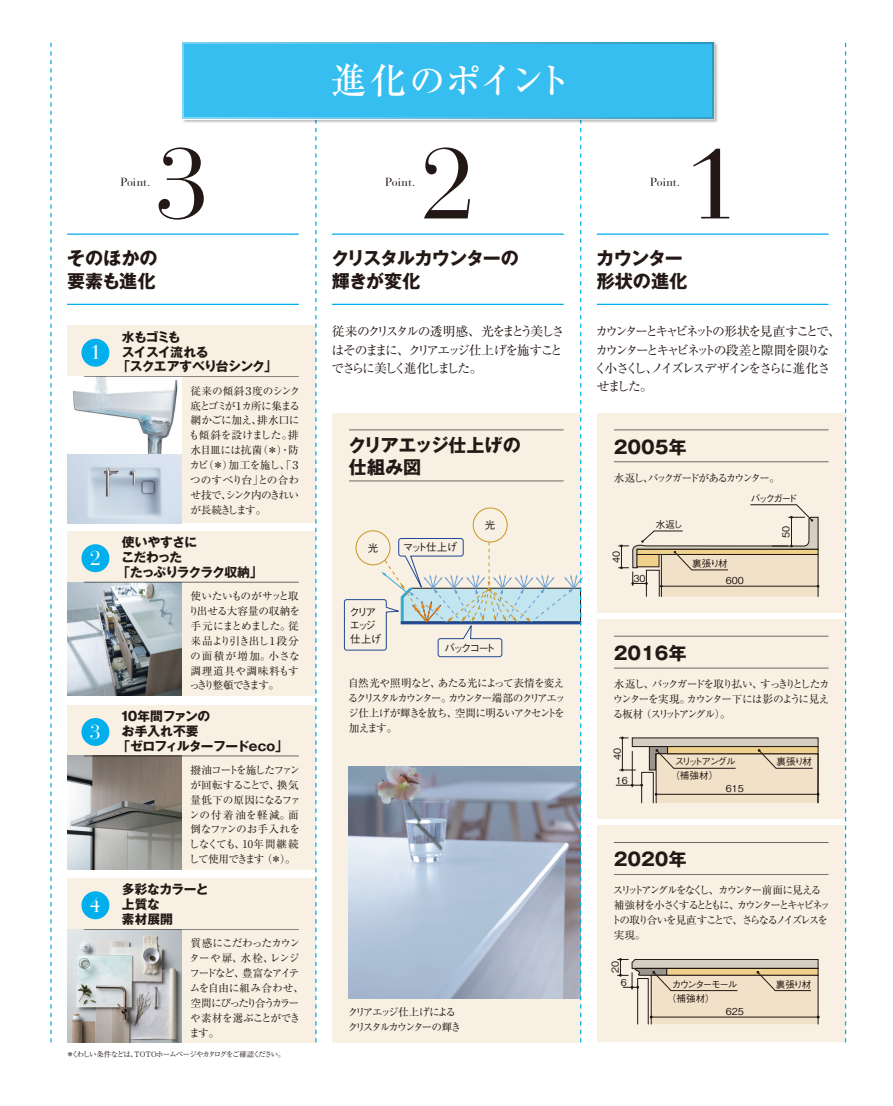
<style>
.page{position:relative;width:893px;height:1106px;background:#fff}
.page>*{position:absolute;margin:0;border:0;box-sizing:border-box;transform-origin:0 0}
.t1{font:99.9px "Bauer Bodoni";color:#231815}
.t2{font:500 36.15px "Ryumin Pro";letter-spacing:-.03em;color:#fff}
.t3{font:20.25px "Bauer Bodoni";color:#fff}
.t4{font:700 18px/21.3px "Gothic MB101 Pro";color:#231815}
.t5{font:700 18px/22.4px "Gothic MB101 Pro";letter-spacing:-.055em;color:#231815}
.t6{font:700 18px/22.4px "Gothic MB101 Pro";letter-spacing:-.02em;color:#231815}
.t7{font:12.75px/18.1px "Ryumin Pro";letter-spacing:-.17em;color:#231815}
.t8{font:700 12.75px "Gothic MB101 Pro";letter-spacing:-.045em;color:#231815}
.t9{font:700 12.75px/14.9px "Gothic MB101 Pro";letter-spacing:-.02em;color:#231815}
.t10{font:700 12.75px "Gothic MB101 Pro";letter-spacing:-.075em;color:#231815}
.t11{font:11.7px "Bauer Bodoni";color:#231815}
.t12{font:10.65px/14.9px "Ryumin Pro";letter-spacing:-.12em;color:#231815;text-align:justify}
.t13{font:10.65px/14.9px "Ryumin Pro";letter-spacing:-.195em;color:#231815}
.t14{font:10.65px/14.9px "Ryumin Pro";letter-spacing:-.055em;color:#231815}
.t15{font:10.65px/14.9px "Ryumin Pro";letter-spacing:-.06em;color:#231815}
.t16{font:10.65px/14.9px "Ryumin Pro";letter-spacing:-.085em;color:#231815}
.t17{font:10.65px "Ryumin Pro";letter-spacing:-.215em;color:#231815}
.t18{font:500 10.65px "Gothic BBB Pro";letter-spacing:-.195em;color:#231815}
.t19{font:500 10.65px/13.6px "Gothic BBB Pro";letter-spacing:-.215em;color:#231815}
.t20{font:500 9.6px/14.5px "Gothic BBB Pro";letter-spacing:-.13em;color:#231815}
.t21{font:500 9.6px "Gothic BBB Pro";letter-spacing:-.18em;color:#231815}
.t22{font:7.5px "Ryumin Pro";letter-spacing:-.13em;color:#231815}
</style>
<div class="page">
<div style="left:597px;top:413px;width:249px;height:200px;background:#f8f0e2"></div>
<hr style="left:614px;top:429px;width:215px;height:1px;background:#717071">
<hr style="left:614px;top:461px;width:215px;height:1px;background:#717071">
<div style="left:661px;top:554px;width:157px;height:43px;background:#f1e1c8"></div>
<div style="left:646px;top:570px;width:14px;height:27px;background:#f8f0e2;border:1px solid #231815"></div>
<svg style="left:618px;top:504px;width:201px;height:83px"></svg>
<div style="left:597px;top:619px;width:249px;height:200px;background:#f8f0e2"></div>
<hr style="left:614px;top:636px;width:215px;height:1px;background:#717071">
<hr style="left:614px;top:668px;width:215px;height:1px;background:#717071">
<div style="left:632px;top:738px;width:186px;height:8px;background:#d4cfc2"></div>
<div style="left:641px;top:772px;width:13px;height:31px;background:#f8f0e2;border:1px solid #231815"></div>
<div style="left:656px;top:753px;width:162px;height:50px;background:#f1e1c8"></div>
<div style="left:667px;top:746px;width:151px;height:8px;background:#efd18c;border:1px solid #231815"></div>
<hr style="left:818px;top:753px;width:1px;height:50px;background:#231815">
<svg style="left:758px;top:749px;width:55px;height:20px"></svg>
<svg style="left:649px;top:746px;width:87px;height:24px"></svg>
<hr style="left:622px;top:738px;width:1px;height:32px;background:#231815">
<svg style="left:619px;top:768px;width:17px;height:3px"></svg>
<svg style="left:619px;top:736px;width:9px;height:3px"></svg>
<hr style="left:632px;top:751px;width:1px;height:36px;background:#231815">
<svg style="left:616px;top:783px;width:27px;height:3px"></svg>
<hr style="left:656px;top:794px;width:162px;height:1px;background:#231815">
<div style="left:597px;top:825px;width:249px;height:217px;background:#f8f0e2"></div>
<hr style="left:614px;top:842px;width:215px;height:1px;background:#717071">
<hr style="left:614px;top:874px;width:215px;height:1px;background:#717071">
<div style="left:637px;top:978px;width:12px;height:46px;background:#f8f0e2;border:1px solid #231815"></div>
<div style="left:651px;top:974px;width:167px;height:50px;background:#f1e1c8"></div>
<svg style="left:617px;top:958px;width:201px;height:33px"></svg>
<hr style="left:651px;top:1016px;width:167px;height:1px;background:#231815">
<div style="left:332px;top:413px;width:249px;height:629px;background:#f8f0e2"></div>
<hr style="left:67px;top:304px;width:232px;height:1px;background:#00afec">
<hr style="left:67px;top:233px;width:232px;height:2px;background:#00afec">
<svg style="left:50px;top:43px;width:2px;height:999px"></svg>
<svg style="left:845px;top:43px;width:1px;height:999px"></svg>
<div style="left:67px;top:878px;width:249px;height:164px;background:#f8f0e2"></div>
<div style="left:81px;top:891px;width:28px;height:28px;background:#00afec;border-radius:50%"></div>
<img style="left:67px;top:929px;width:115px;height:113px">
<hr style="left:84px;top:929px;width:215px;height:1px;background:#717071">
<div style="left:67px;top:705px;width:249px;height:164px;background:#f8f0e2"></div>
<div style="left:81px;top:718px;width:28px;height:28px;background:#00afec;border-radius:50%"></div>
<img style="left:67px;top:756px;width:115px;height:113px">
<hr style="left:84px;top:755px;width:215px;height:1px;background:#717071">
<div style="left:67px;top:531px;width:249px;height:164px;background:#f8f0e2"></div>
<div style="left:81px;top:544px;width:28px;height:28px;background:#00afec;border-radius:50%"></div>
<img style="left:67px;top:582px;width:115px;height:113px">
<hr style="left:84px;top:582px;width:215px;height:1px;background:#717071">
<div style="left:67px;top:326px;width:249px;height:197px;background:#f8f0e2"></div>
<div style="left:81px;top:339px;width:28px;height:28px;background:#00afec;border-radius:50%"></div>
<img style="left:67px;top:377px;width:115px;height:146px">
<hr style="left:84px;top:376px;width:215px;height:1px;background:#717071">
<svg style="left:315px;top:127px;width:1px;height:915px"></svg>
<hr style="left:332px;top:304px;width:232px;height:1px;background:#00afec">
<hr style="left:332px;top:233px;width:232px;height:2px;background:#00afec">
<hr style="left:597px;top:304px;width:231px;height:1px;background:#00afec">
<hr style="left:597px;top:233px;width:231px;height:2px;background:#00afec">
<svg style="left:344px;top:127px;width:239px;height:915px"></svg>
<img style="left:182px;top:42px;width:536px;height:82px">
<div style="left:183px;top:43px;width:531px;height:76px;background:linear-gradient(to right,#86d9f8,#37a1c9)"></div>
<div style="left:185px;top:45px;width:527px;height:72px;background:#37bef0"></div>
<p class="t11" style="left:120px;top:175px;width:32px">Point.</p>
<h1 class="t1" style="left:155px;top:124px;width:57px">3</h1>
<h3 class="t4" style="left:67px;top:245px;width:92px;line-height:22.4px">そのほかの要素も進化</h3>
<h3 class="t3" style="left:90px;top:340px;width:13px">1</h3>
<h3 class="t3" style="left:90px;top:546px;width:13px">2</h3>
<h3 class="t3" style="left:90px;top:719px;width:13px">3</h3>
<h3 class="t3" style="left:89px;top:893px;width:13px">4</h3>
<p class="t8" style="left:122px;top:326px;width:60px">水もゴミも</p>
<p class="t8" style="left:122px;top:341px;width:88px">スイスイ流れる</p>
<p class="t8" style="left:117px;top:356px;width:161px">「スクエアすべり台シンク」</p>
<p class="t14" style="left:189px;top:382px;width:113px">従来の傾斜３度のシンク底とゴミが１カ所に集まる網かごに加え、排水口にも傾斜を設けました。排水目皿には抗菌（＊）・防カビ（＊）加工を施し、「３つのすべり台」との合わせ技で、シンク内のきれいが長続きします。</p>
<p class="t8" style="left:122px;top:531px;width:77px">使いやすさに</p>
<p class="t8" style="left:121px;top:546px;width:62px">こだわった</p>
<p class="t10" style="left:117px;top:561px;width:147px">「たっぷりラクラク収納」</p>
<p class="t12" style="left:188px;top:588px;width:113px">使いたいものがサッと取り出せる大容量の収納を手元にまとめました。従来品より引き出し１段分の面積が増加。小さな調理道具や調味料もすっきり整頓できます。</p>
<p class="t8" style="left:120px;top:705px;width:92px">10年間ファンの</p>
<p class="t8" style="left:122px;top:720px;width:78px">お手入れ不要</p>
<p class="t8" style="left:117px;top:735px;width:172px">「ゼロフィルターフードeco」</p>
<p class="t15" style="left:189px;top:761px;width:113px">撥油コートを施したファンが回転することで、換気量低下の原因になるファンの付着油を軽減。面倒なファンのお手入れをしなくても、10年間継続して使用できます（＊）。</p>
<p class="t9" style="left:122px;top:880px;width:88px">多彩なカラーと上質な<br>素材展開</p>
<p class="t16" style="left:189px;top:935px;width:117px">質感にこだわったカウンターや扉、水栓、レンジフードなど、豊富なアイテムを自由に組み合わせ、空間にぴったり合うカラーや素材を選ぶことができます。</p>
<p class="t22" style="left:66px;top:1048px;width:220px">＊くわしい条件などは、TOTOホームページやカタログをご確認ください。</p>
<h2 class="t2" style="left:330px;top:52px;width:243px">進化のポイント</h2>
<p class="t11" style="left:385px;top:175px;width:32px">Point.</p>
<h1 class="t1" style="left:420px;top:124px;width:57px">2</h1>
<h3 class="t5" style="left:331px;top:245px;width:189px">クリスタルカウンターの輝きが変化</h3>
<p class="t7" style="left:331px;top:322px;width:234px;text-align:justify">従来のクリスタルの透明感、光をまとう美しさはそのままに、クリアエッジ仕上げを施すことでさらに美しく進化しました。</p>
<h3 class="t4" style="left:348px;top:432px;width:174px">クリアエッジ仕上げの仕組み図</h3>
<p class="t18" style="left:368px;top:539px;width:12px">光</p>
<p class="t19" style="left:349px;top:603px;width:34px">クリアエッジ仕上げ</p>
<p class="t18" style="left:403px;top:539px;width:56px">マット仕上げ</p>
<p class="t18" style="left:485px;top:516px;width:12px">光</p>
<p class="t18" style="left:444px;top:639px;width:52px">バックコート</p>
<p class="t12" style="left:348px;top:675px;width:219px">自然光や照明など、あたる光によって表情を変えるクリスタルカウンター。カウンター端部のクリアエッジ仕上げが輝きを放ち、空間に明るいアクセントを加えます。</p>
<p class="t13" style="left:348px;top:1004px;width:115px">クリアエッジ仕上げによるクリスタルカウンターの輝き</p>
<p class="t11" style="left:650px;top:175px;width:32px">Point.</p>
<h1 class="t1" style="left:685px;top:124px;width:57px">1</h1>
<h3 class="t6" style="left:596px;top:245px;width:92px">カウンター形状の進化</h3>
<p class="t7" style="left:594px;top:322px;width:248px">カウンターとキャビネットの形状を見直すことで、カウンターとキャビネットの段差と隙間を限りなく小さくし、ノイズレスデザインをさらに進化させました。</p>
<h3 class="t4" style="left:614px;top:434px;width:74px">2005年</h3>
<p class="t17" style="left:614px;top:469px;width:168px">水返し、バックガードがあるカウンター。</p>
<p class="t20" style="left:608px;top:563px;width:14px;rotate:-90deg">40</p>
<p class="t20" style="left:656px;top:515px;width:28px">水返し</p>
<p class="t20" style="left:751px;top:490px;width:48px">バックガード</p>
<p class="t20" style="left:777px;top:537px;width:14px;rotate:-90deg">50</p>
<p class="t20" style="left:692px;top:554px;width:37px">裏張り材</p>
<p class="t20" style="left:633px;top:569px;width:14px">30</p>
<p class="t20" style="left:726px;top:572px;width:20px">600</p>
<h3 class="t4" style="left:614px;top:640px;width:74px">2016年</h3>
<p class="t12" style="left:613px;top:676px;width:218px">水返し、バックガードを取り払い、すっきりとしたカウンターを実現。カウンター下には影のように見える板材（スリットアングル）。</p>
<p class="t21" style="left:675px;top:754px;width:62px">スリットアングル</p>
<p class="t20" style="left:777px;top:753px;width:37px">裏張り材</p>
<p class="t20" style="left:670px;top:767px;width:49px">（補強材）</p>
<p class="t20" style="left:609px;top:760px;width:14px;rotate:-90deg">40</p>
<p class="t20" style="left:616px;top:771px;width:14px">16</p>
<p class="t20" style="left:726px;top:780px;width:20px">615</p>
<h3 class="t4" style="left:614px;top:846px;width:74px">2020年</h3>
<p class="t13" style="left:611px;top:882px;width:221px">スリットアングルをなくし、カウンター前面に見える補強材を小さくするとともに、カウンターとキャビネットの取り合いを見直すことで、さらなるノイズレスを実現。</p>
<p class="t20" style="left:667px;top:975px;width:72px;text-indent:5px">カウンターモール（補強材）</p>
<p class="t20" style="left:607px;top:973px;width:14px;rotate:-90deg">20</p>
<p class="t20" style="left:621px;top:974px;width:8px">6</p>
<p class="t20" style="left:776px;top:975px;width:37px">裏張り材</p>
<p class="t20" style="left:726px;top:1003px;width:20px">625</p>
</div>
